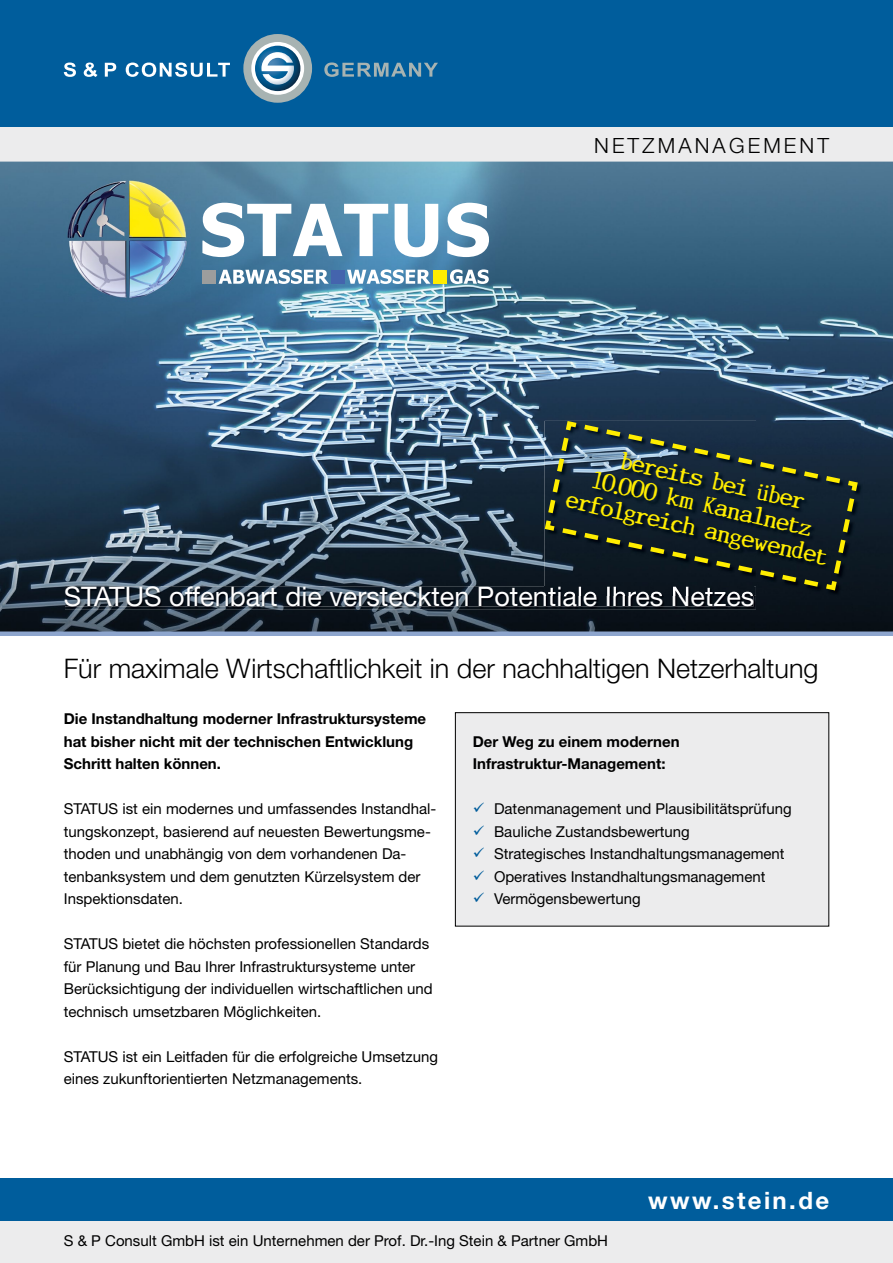
<style>
.page{position:relative;width:893px;height:1263px;background:#fff}
.page>*{position:absolute;margin:0;border:0;box-sizing:border-box;transform-origin:0 0}
.t1{font:300 27px "Helvetica Neue";color:#000}
.t2{font:27px "Helvetica Neue";color:#fff}
.t3{font:700 24px "Helvetica Neue";letter-spacing:.1em;color:#fff}
.t4{font:300 21px "Helvetica Neue";letter-spacing:.15em;color:#000}
.t5{font:20.55px/24.6px "Incognitype";color:#ffed00;text-align:center}
.t6{font:15px/22.5px "Helvetica Neue";color:#000}
.t7{font:700 15px/22.5px "Helvetica Neue";color:#000}
.s1{color:#005d9c}
</style>
<div class="page">
<div style="left:0;top:1220px;width:893px;height:43px;background:#ececed"></div>
<div style="left:0;top:1178px;width:893px;height:42px;background:#005d9c"></div>
<div style="left:0;top:0;width:893px;height:128px;background:#005d9c"></div>
<svg style="left:64px;top:63px;width:12px;height:14px"></svg>
<svg style="left:84px;top:63px;width:14px;height:14px"></svg>
<svg style="left:105px;top:63px;width:11px;height:14px"></svg>
<svg style="left:126px;top:63px;width:104px;height:14px"></svg>
<svg style="left:324px;top:62px;width:114px;height:15px"></svg>
<svg style="left:243px;top:34px;width:69px;height:69px"></svg>
<div style="left:0;top:128px;width:893px;height:34px;background:#ececed"></div>
<div style="left:0;top:631px;width:893px;height:5px;background:#8da5cd"></div>
<img style="left:0;top:162px;width:893px;height:469px">
<div style="left:455px;top:713px;width:374px;height:213px;background:#ececed"></div>
<div style="left:455px;top:712px;width:374px;height:214px;border:1px solid #000"></div>
<img style="left:65px;top:596px;width:691px;height:13px">
<img style="left:65px;top:586px;width:689px;height:20px">
<img style="left:545px;top:593px;width:209px;height:3px">
<svg style="left:542px;top:418px;width:318px;height:175px;background:#1f2e33"></svg>
<svg style="left:202px;top:203px;width:186px;height:54px"></svg>
<svg style="left:395px;top:204px;width:43px;height:53px"></svg>
<svg style="left:447px;top:203px;width:42px;height:54px"></svg>
<svg style="left:219px;top:269px;width:110px;height:15px"></svg>
<svg style="left:347px;top:269px;width:84px;height:15px"></svg>
<svg style="left:450px;top:269px;width:39px;height:15px"></svg>
<div style="left:433px;top:270px;width:14px;height:14px;background:#ffed00"></div>
<div style="left:331px;top:270px;width:14px;height:14px;background:#4464ad"></div>
<div style="left:202px;top:270px;width:14px;height:14px;background:#9c9d9d"></div>
<img style="left:64px;top:175px;width:126px;height:127px">
<h3 class="t4" style="left:594px;top:133px;width:237px">NETZMANAGEMENT</h3>
<h3 class="t5" style="left:579px;top:441px;width:268px;rotate:12deg">bereits bei über<br>10.000 km Kanalnetz erfolgreich angewendet</h3>
<h1 class="t2" style="left:64px;top:580px;width:692px">STATUS offenbart die versteckten Potentiale Ihres Netzes</h1>
<h1 class="t1" style="left:64px;top:652px;width:756px">Für maximale Wirtschaftlichkeit in der nachhaltigen Netzerhaltung</h1>
<p class="t7" style="left:64px;top:707px;width:364px">Die Instandhaltung moderner Infrastruktursysteme hat bisher nicht mit der technischen Entwicklung<br>Schritt halten können.</p>
<p class="t6" style="left:64px;top:797px;width:374px">STATUS ist ein modernes und umfassendes Instandhal&shy;tungskonzept, basierend auf neuesten Bewertungsme&shy;thoden und unabhängig von dem vorhandenen Da&shy;tenbanksystem und dem genutzten Kürzelsystem der Inspektionsdaten.</p>
<p class="t6" style="left:64px;top:932px;width:370px">STATUS bietet die höchsten professionellen Standards für Planung und Bau Ihrer Infrastruktursysteme unter Berücksichtigung der individuellen wirtschaftlichen und technisch umsetzbaren Möglichkeiten.</p>
<p class="t6" style="left:64px;top:1045px;width:376px">STATUS ist ein Leitfaden für die erfolgreiche Umsetzung eines zukunftorientierten Netzmanagements.</p>
<p class="t7" style="left:473px;top:729px;width:208px">Der Weg zu einem modernen<br>Infrastruktur-Management:</p>
<p class="t6" style="left:473px;top:797px;width:320px"><span class="s1">✓</span> Datenmanagement und Plausibilitätsprüfung</p>
<p class="t6" style="left:473px;top:820px;width:219px"><span class="s1">✓</span> Bauliche Zustandsbewertung</p>
<p class="t6" style="left:473px;top:842px;width:313px"><span class="s1">✓</span> Strategisches Instandhaltungsmanagement</p>
<p class="t6" style="left:473px;top:865px;width:294px"><span class="s1">✓</span> Operatives Instandhaltungsmanagement</p>
<p class="t6" style="left:473px;top:887px;width:169px"><span class="s1">✓</span> Vermögensbewertung</p>
<h2 class="t3" style="left:648px;top:1185px;width:183px">www.stein.de</h2>
<p class="t6" style="left:64px;top:1229px;width:546px">S &amp; P Consult GmbH ist ein Unternehmen der Prof. Dr.-Ing Stein &amp; Partner GmbH</p>
</div>
